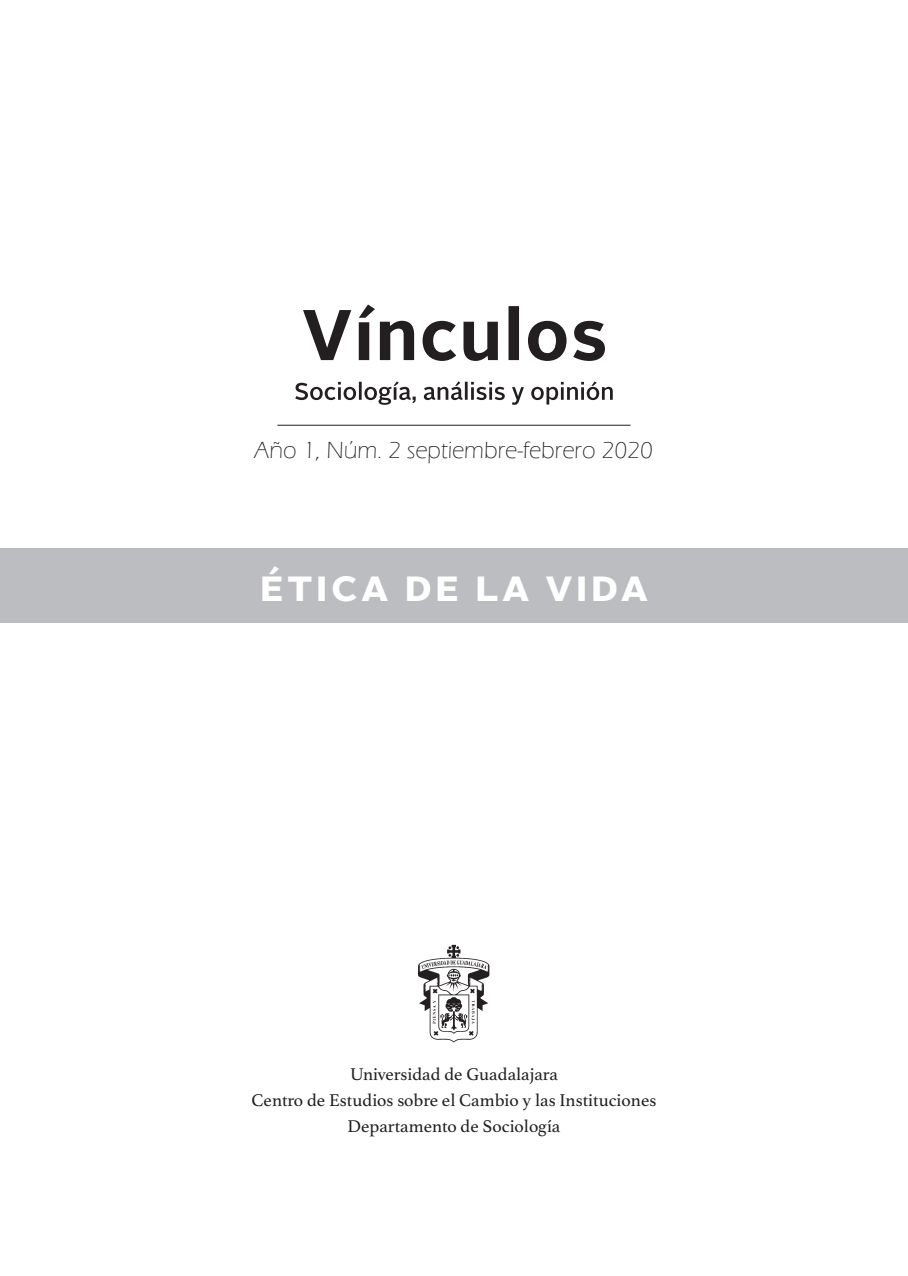
<style>
.page{position:relative;width:908px;height:1276px;background:#fff}
.page>*{position:absolute;margin:0;border:0;box-sizing:border-box;transform-origin:0 0}
.t1{font:700 43.4px "Alright Sans";letter-spacing:.075em;color:#fff}
.t2{font:300 24px "Eras ITC";color:#231f20}
.t3{font:18px/26px "Athelas";color:#231f20;text-align:center}
.t4{font:300 18px "Alright Sans";color:#231f20}
.s1{font-size:19px}
</style>
<div class="page">
<div style="left:0;top:548px;width:907px;height:74px;background:#bcbdc0"></div>
<hr style="left:277px;top:425px;width:353px;height:1px;background:#231f20">
<svg style="left:303px;top:304px;width:301px;height:57px"></svg>
<svg style="left:295px;top:381px;width:317px;height:24px"></svg>
<img style="left:417px;top:944px;width:73px;height:99px">
<h2 class="t2" style="left:254px;top:437px;width:400px">Año 1, Núm. 2 septiembre-febrero 2020</h2>
<p class="t4" style="left:294px;top:441px;width:320px">Año 11 <span class="s1">■</span> Núm. 17, julio-diciembre 2020</p>
<h1 class="t1" style="left:260px;top:555px;width:389px">ÉTICA DE LA VIDA</h1>
<p class="t3" style="left:251px;top:1061px;width:406px">Universidad de Guadalajara<br>Centro de Estudios sobre el Cambio y las Instituciones<br>Departamento de Sociología</p>
</div>
